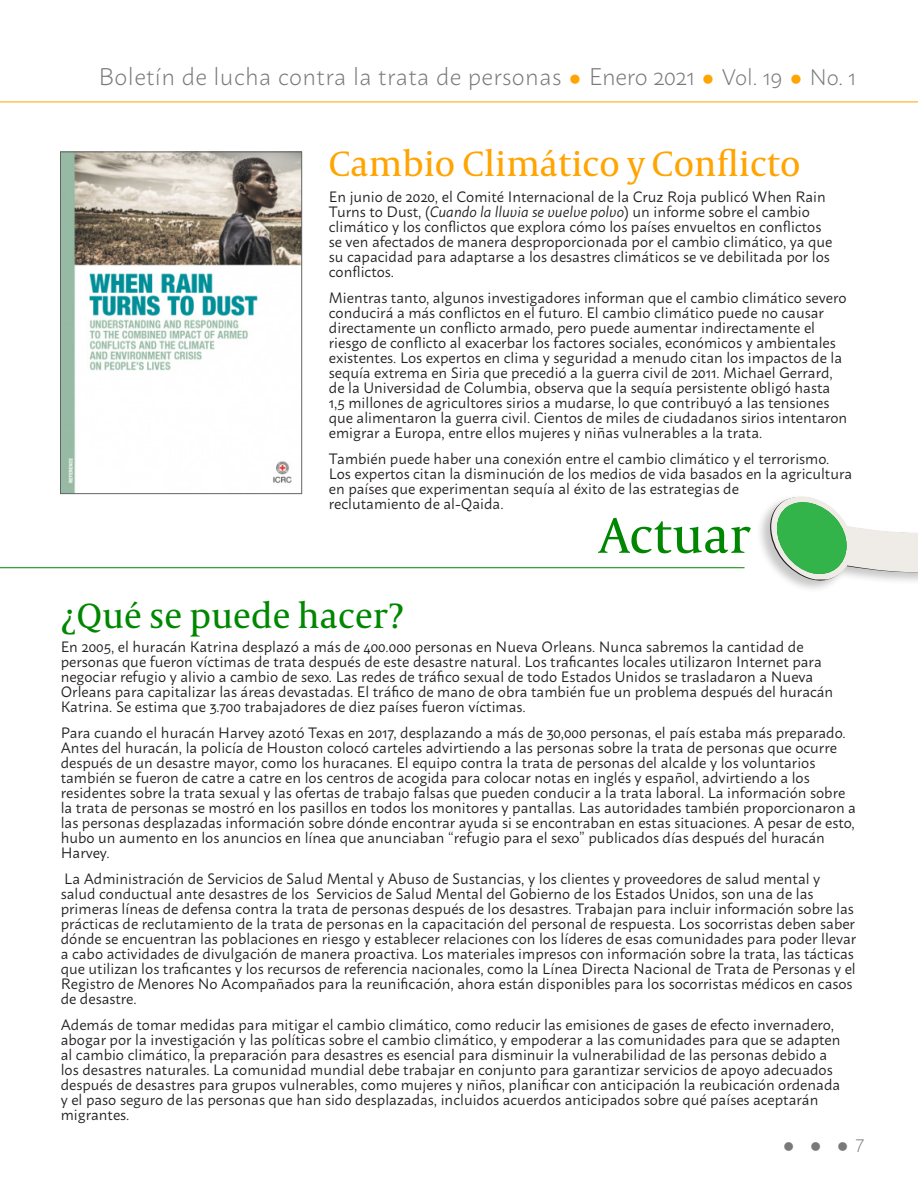
<style>
.page{position:relative;width:918px;height:1188px;background:#fff}
.page>*{position:absolute;margin:0;border:0;box-sizing:border-box;transform-origin:0 0}
.t1{font:51px "Capitolium News 2";color:#008701}
.t2{font:36px "Capitolium News 2";color:#ffa400}
.t3{font:36px "Capitolium News 2";color:#008701}
.t4{font:300 24px "Macho";letter-spacing:.015em;color:#77797b}
.t5{font:300 18px "Macho";color:#77797b}
.t6{font:15px/15px "Macho";color:#231f20}
.s1{color:#ffa400}
.s2{font-size:22.5px}
.s3{font-style:italic}
</style>
<div class="page">
<hr style="left:0;top:102px;width:918px;height:1px;background:#ffa400">
<img style="left:62px;top:154px;width:238px;height:338px">
<div style="left:60px;top:152px;width:242px;height:342px;border:1px solid #636466"></div>
<div style="left:756px;top:494px;width:162px;height:99px;background:#231f20;opacity:.25"></div>
<svg style="left:770px;top:496px;width:148px;height:86px"></svg>
<hr style="left:0;top:567px;width:745px;height:1px;background:#008701">
<p class="t4" style="left:99px;top:55px;width:759px">Boletín de lucha contra la trata de personas <span class="s1">●</span> Enero 2021 <span class="s1">●</span> <span class="s2">Vol. 19</span> <span class="s1">●</span> <span class="s2">No. 1</span></p>
<p class="t2" style="left:329px;top:139px;width:473px">Cambio Climático y Conflicto</p>
<p class="t6" style="left:329px;top:188px;width:505px">En junio de 2020, el Comité Internacional de la Cruz Roja publicó When Rain Turns to Dust, (<span class="s3">Cuando la lluvia se vuelve polvo</span>) un informe sobre el cambio climático y los conflictos que explora cómo los países envueltos en conflictos se ven afectados de manera desproporcionada por el cambio climático, ya que su capacidad para adaptarse a los desastres climáticos se ve debilitada por los conflictos.</p>
<p class="t6" style="left:329px;top:289px;width:520px">Mientras tanto, algunos investigadores informan que el cambio climático severo conducirá a más conflictos en el futuro. El cambio climático puede no causar directamente un conflicto armado, pero puede aumentar indirectamente el riesgo de conflicto al exacerbar los factores sociales, económicos y ambientales existentes. Los expertos en clima y seguridad a menudo citan los impactos de la sequía extrema en Siria que precedió a la guerra civil de 2011. Michael Gerrard, de la Universidad de Columbia, observa que la sequía persistente obligó hasta 1,5 millones de agricultores sirios a mudarse, lo que contribuyó a las tensiones que alimentaron la guerra civil. Cientos de miles de ciudadanos sirios intentaron emigrar a Europa, entre ellos mujeres y niñas vulnerables a la trata.</p>
<p class="t6" style="left:329px;top:450px;width:525px">También puede haber una conexión entre el cambio climático y el terrorismo.<br>Los expertos citan la disminución de los medios de vida basados en la agricultura en países que experimentan sequía al éxito de las estrategias de<br>reclutamiento de al-Qaida.</p>
<p class="t1" style="left:599px;top:500px;width:153px">Actuar</p>
<p class="t3" style="left:61px;top:591px;width:345px">¿Qué se puede hacer?</p>
<p class="t6" style="left:61px;top:638px;width:774px">En 2005, el huracán Katrina desplazó a más de 400.000 personas en Nueva Orleans. Nunca sabremos la cantidad de personas que fueron víctimas de trata después de este desastre natural. Los traficantes locales utilizaron Internet para negociar refugio y alivio a cambio de sexo. Las redes de tráfico sexual de todo Estados Unidos se trasladaron a Nueva Orleans para capitalizar las áreas devastadas. El tráfico de mano de obra también fue un problema después del huracán Katrina. Se estima que 3.700 trabajadores de diez países fueron víctimas.</p>
<p class="t6" style="left:61px;top:724px;width:797px">Para cuando el huracán Harvey azotó Texas en 2017, desplazando a más de 30,000 personas, el país estaba más preparado.<br>Antes del huracán, la policía de Houston colocó carteles advirtiendo a las personas sobre la trata de personas que ocurre después de un desastre mayor, como los huracanes. El equipo contra la trata de personas del alcalde y los voluntarios también se fueron de catre a catre en los centros de acogida para colocar notas en inglés y español, advirtiendo a los residentes sobre la trata sexual y las ofertas de trabajo falsas que pueden conducir a la trata laboral. La información sobre la trata de personas se mostró en los pasillos en todos los monitores y pantallas. Las autoridades también proporcionaron a las personas desplazadas información sobre dónde encontrar ayuda si se encontraban en estas situaciones. A pesar de esto, hubo un aumento en los anuncios en línea que anunciaban “refugio para el sexo” publicados días después del huracán Harvey.</p>
<p class="t6" style="left:61px;top:869px;width:797px">La Administración de Servicios de Salud Mental y Abuso de Sustancias, y los clientes y proveedores de salud mental y<br>salud conductual ante desastres de los Servicios de Salud Mental del Gobierno de los Estados Unidos, son una de las primeras líneas de defensa contra la trata de personas después de los desastres. Trabajan para incluir información sobre las prácticas de reclutamiento de la trata de personas en la capacitación del personal de respuesta. Los socorristas deben saber dónde se encuentran las poblaciones en riesgo y establecer relaciones con los líderes de esas comunidades para poder llevar a cabo actividades de divulgación de manera proactiva. Los materiales impresos con información sobre la trata, las tácticas que utilizan los traficantes y los recursos de referencia nacionales, como la Línea Directa Nacional de Trata de Personas y el Registro de Menores No Acompañados para la reunificación, ahora están disponibles para los socorristas médicos en casos de desastre.</p>
<p class="t6" style="left:61px;top:1015px;width:781px">Además de tomar medidas para mitigar el cambio climático, como reducir las emisiones de gases de efecto invernadero, abogar por la investigación y las políticas sobre el cambio climático, y empoderar a las comunidades para que se adapten al cambio climático, la preparación para desastres es esencial para disminuir la vulnerabilidad de las personas debido a los desastres naturales. La comunidad mundial debe trabajar en conjunto para garantizar servicios de apoyo adecuados después de desastres para grupos vulnerables, como mujeres y niños, planificar con anticipación la reubicación ordenada y el paso seguro de las personas que han sido desplazadas, incluidos acuerdos anticipados sobre qué países aceptarán migrantes.</p>
<p class="t5" style="left:783px;top:1130px;width:82px">●●●7</p>
</div>
